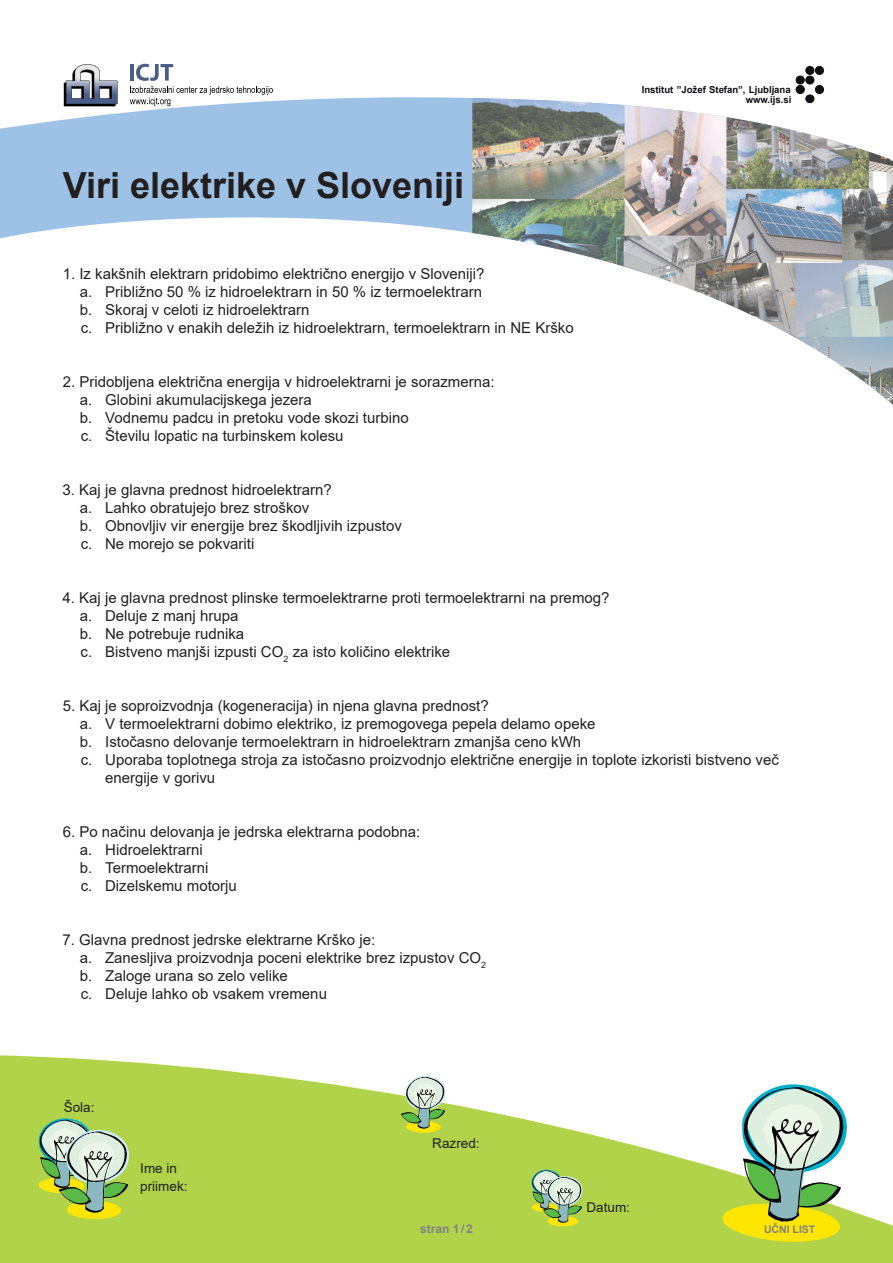
<style>
.page{position:relative;width:893px;height:1263px;background:#fff}
.page>*{position:absolute;margin:0;border:0;box-sizing:border-box;transform-origin:0 0}
.t1{font:700 36px "Arial";color:#231f20}
.t2{font:15px/18px "Arial";color:#231f20}
.t3{font:13.5px/18px "Arial";color:#231f20}
.t4{font:700 12px "Arial";color:#808285}
.t5{font:700 10.5px "Arial";color:#808285}
.t6{font:700 9.6px/9.3px "Arial";letter-spacing:-.005em;color:#100d13;text-align:right}
</style>
<div class="page">
<svg style="left:0;top:1055px;width:893px;height:208px;fill:#b1d349"></svg>
<svg style="left:722px;top:1084px;width:126px;height:160px"></svg>
<div style="left:67px;top:1200px;width:54px;height:19px;background:#ffe601;border-radius:50%"></div>
<svg style="left:37px;top:1118px;width:92px;height:95px;background:#a7c280"></svg>
<div style="left:547px;top:1216px;width:31px;height:10px;background:#ffe601;border-radius:50%"></div>
<svg style="left:531px;top:1169px;width:52px;height:54px;background:#a6c27e"></svg>
<div style="left:406px;top:1121px;width:35px;height:12px;background:#ffe601;border-radius:50%"></div>
<svg style="left:401px;top:1075px;width:45px;height:54px"></svg>
<svg style="left:0;top:96px;width:472px;height:143px;fill:#9dc2e5"></svg>
<img style="left:472px;top:98px;width:421px;height:307px">
<svg style="left:64px;top:64px;width:53px;height:42px"></svg>
<svg style="left:130px;top:64px;width:143px;height:42px"></svg>
<svg style="left:796px;top:66px;width:28px;height:37px"></svg>
<h1 class="t1" style="left:63px;top:160px;width:403px">Viri elektrike v Sloveniji</h1>
<p class="t2" style="left:80px;top:265px;width:495px;text-indent:-17px">1. Iz kakšnih elektrarn pridobimo električno energijo v Sloveniji?<br>a. Približno 50 % iz hidroelektrarn in 50 % iz termoelektrarn<br>b. Skoraj v celoti iz hidroelektrarn<br>c. Približno v enakih deležih iz hidroelektrarn, termoelektrarn in NE Krško</p>
<p class="t6" style="left:642px;top:86px;width:151px">Institut ”Jožef Stefan”, Ljubljana www.ijs.si</p>
<p class="t2" style="left:80px;top:373px;width:416px;text-indent:-17px">2. Pridobljena električna energija v hidroelektrarni je sorazmerna: a. Globini akumulacijskega jezera<br>b. Vodnemu padcu in pretoku vode skozi turbino<br>c. Številu lopatic na turbinskem kolesu</p>
<p class="t2" style="left:80px;top:481px;width:324px;text-indent:-17px">3. Kaj je glavna prednost hidroelektrarn?<br>a. Lahko obratujejo brez stroškov<br>b. Obnovljiv vir energije brez škodljivih izpustov c. Ne morejo se pokvariti</p>
<p class="t2" style="left:80px;top:589px;width:531px;text-indent:-17px">4. Kaj je glavna prednost plinske termoelektrarne proti termoelektrarni na premog? a. Deluje z manj hrupa<br>b. Ne potrebuje rudnika<br>c. Bistveno manjši izpusti CO<sub>2</sub> za isto količino elektrike</p>
<p class="t2" style="left:63px;top:697px;width:428px">5. Kaj je soproizvodnja (kogeneracija) in njena glavna prednost?</p>
<p class="t2" style="left:80px;top:715px;width:517px">a. V termoelektrarni dobimo elektriko, iz premogovega pepela delamo opeke</p>
<p class="t2" style="left:80px;top:733px;width:503px">b. Istočasno delovanje termoelektrarn in hidroelektrarn zmanjša ceno kWh</p>
<p class="t2" style="left:81px;top:751px;width:700px">c. Uporaba toplotnega stroja za istočasno proizvodnjo električne energije in toplote izkoristi bistveno več</p>
<p class="t2" style="left:105px;top:769px;width:112px">energije v gorivu</p>
<p class="t2" style="left:80px;top:823px;width:342px;text-indent:-17px">6. Po načinu delovanja je jedrska elektrarna podobna: a. Hidroelektrarni<br>b. Termoelektrarni<br>c. Dizelskemu motorju</p>
<p class="t2" style="left:80px;top:931px;width:408px;text-indent:-17px">7. Glavna prednost jedrske elektrarne Krško je:<br>a. Zanesljiva proizvodnja poceni elektrike brez izpustov CO<sub>2 </sub>b. Zaloge urana so zelo velike<br>c. Deluje lahko ob vsakem vremenu</p>
<p class="t3" style="left:64px;top:1098px;width:32px">Šola:</p>
<p class="t3" style="left:140px;top:1159px;width:49px">Ime in priimek:</p>
<p class="t3" style="left:432px;top:1134px;width:49px">Razred:</p>
<p class="t3" style="left:586px;top:1198px;width:45px">Datum:</p>
<p class="t4" style="left:420px;top:1220px;width:54px">stran 1/2</p>
<p class="t5" style="left:764px;top:1222px;width:53px">UČNI LIST</p>
</div>
